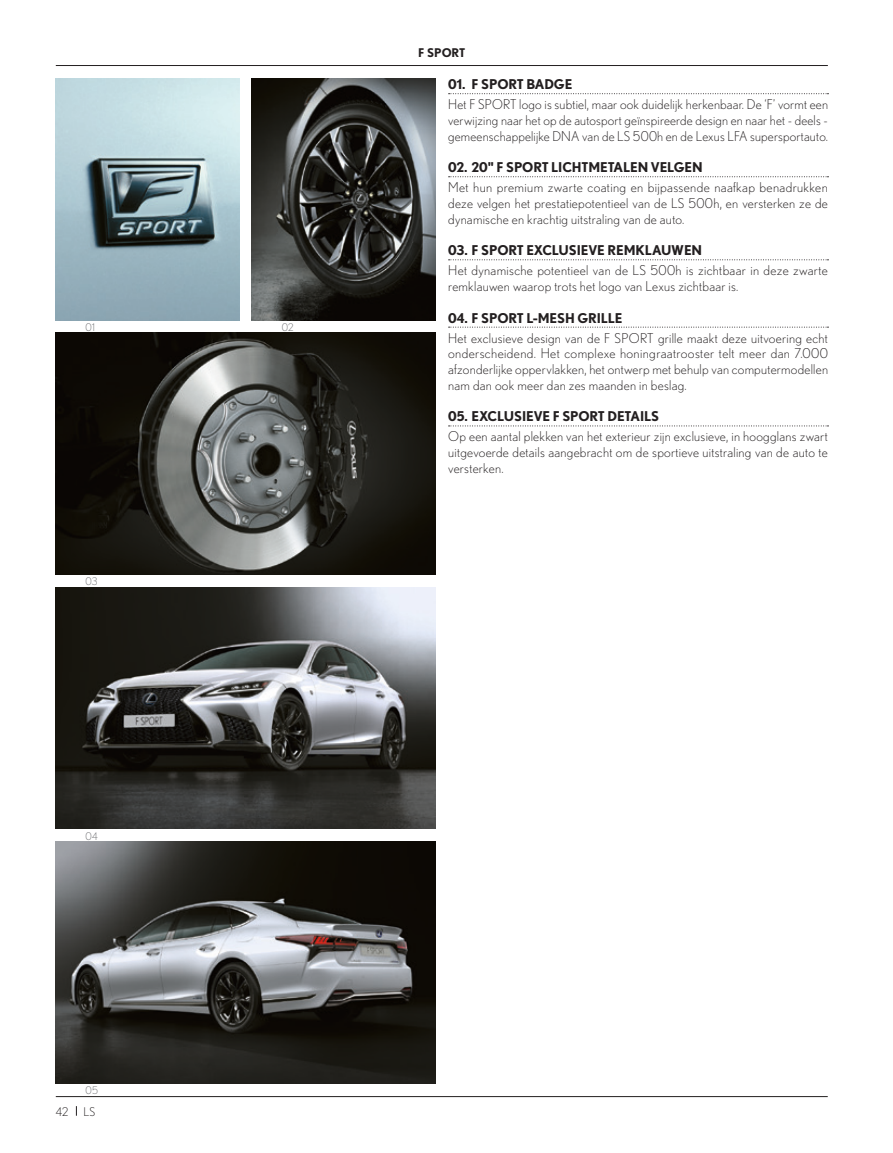
<style>
.page{position:relative;width:893px;height:1153px;background:#fff}
.page>*{position:absolute;margin:0;border:0;box-sizing:border-box;transform-origin:0 0}
.Technology_Body{font:300 13.5px/15.8px "Nobel";letter-spacing:.02em;color:#231f20;text-align:justify}
.t1{font:700 13.5px "Nobel";letter-spacing:-.01em;color:#231f20}
.t2{font:700 12px "Nobel";color:#231f20}
.t3{font:300 12px "Nobel";color:#231f20}
.IMG_Number{font:300 10.5px "Nobel";letter-spacing:.02em;color:#6c6d70}
</style>
<div class="page">
<hr style="left:56px;top:1096px;width:772px;height:1px;background:#231f20">
<img style="left:56px;top:333px;width:379px;height:241px">
<img style="left:56px;top:587px;width:379px;height:241px">
<img style="left:56px;top:841px;width:379px;height:242px">
<img style="left:56px;top:78px;width:183px;height:242px">
<img style="left:252px;top:78px;width:183px;height:242px">
<hr style="left:56px;top:65px;width:772px;height:1px;background:#231f20">
<svg style="left:449px;top:93px;width:379px;height:1px"></svg>
<svg style="left:449px;top:176px;width:379px;height:1px"></svg>
<svg style="left:449px;top:259px;width:379px;height:1px"></svg>
<svg style="left:449px;top:327px;width:379px;height:1px"></svg>
<svg style="left:449px;top:425px;width:379px;height:1px"></svg>
<p class="IMG_Number" style="left:86px;top:321px;width:11px">01</p>
<p class="IMG_Number" style="left:282px;top:321px;width:13px">02</p>
<p class="IMG_Number" style="left:86px;top:575px;width:14px">03</p>
<p class="IMG_Number" style="left:86px;top:829px;width:14px">04</p>
<p class="IMG_Number" style="left:86px;top:1084px;width:14px">05</p>
<p class="t3" style="left:56px;top:1104px;width:14px">42</p>
<p class="t3" style="left:84px;top:1104px;width:13px">LS</p>
<p class="t2" style="left:418px;top:45px;width:49px">F SPORT</p>
<p class="t1" style="left:448px;top:76px;width:126px">01. F SPORT BADGE</p>
<p class="Technology_Body" style="left:448px;top:96px;width:381px">Het F SPORT logo is subtiel, maar ook duidelijk herkenbaar. De ‘F’ vormt een verwijzing naar het op de autosport geïnspireerde design en naar het - deels - gemeenschappelijke DNA van de LS 500h en de Lexus LFA supersportauto.</p>
<p class="t1" style="left:448px;top:159px;width:256px">02. 20" F SPORT LICHTMETALEN VELGEN</p>
<p class="Technology_Body" style="left:448px;top:179px;width:381px">Met hun premium zwarte coating en bijpassende naafkap benadrukken deze velgen het prestatiepotentieel van de LS 500h, en versterken ze de dynamische en krachtig uitstraling van de auto.</p>
<p class="t1" style="left:448px;top:242px;width:256px">03. F SPORT EXCLUSIEVE REMKLAUWEN</p>
<p class="Technology_Body" style="left:448px;top:262px;width:381px">Het dynamische potentieel van de LS 500h is zichtbaar in deze zwarte remklauwen waarop trots het logo van Lexus zichtbaar is.</p>
<p class="t1" style="left:448px;top:309px;width:176px">04. F SPORT L-MESH GRILLE</p>
<p class="Technology_Body" style="left:448px;top:329px;width:381px">Het exclusieve design van de F SPORT grille maakt deze uitvoering echt onderscheidend. Het complexe honingraatrooster telt meer dan 7.000 afzonderlijke oppervlakken, het ontwerp met behulp van computermodellen nam dan ook meer dan zes maanden in beslag.</p>
<p class="t1" style="left:448px;top:408px;width:212px">05. EXCLUSIEVE F SPORT DETAILS</p>
<p class="Technology_Body" style="left:448px;top:428px;width:381px">Op een aantal plekken van het exterieur zijn exclusieve, in hoogglans zwart uitgevoerde details aangebracht om de sportieve uitstraling van de auto te versterken.</p>
</div>
